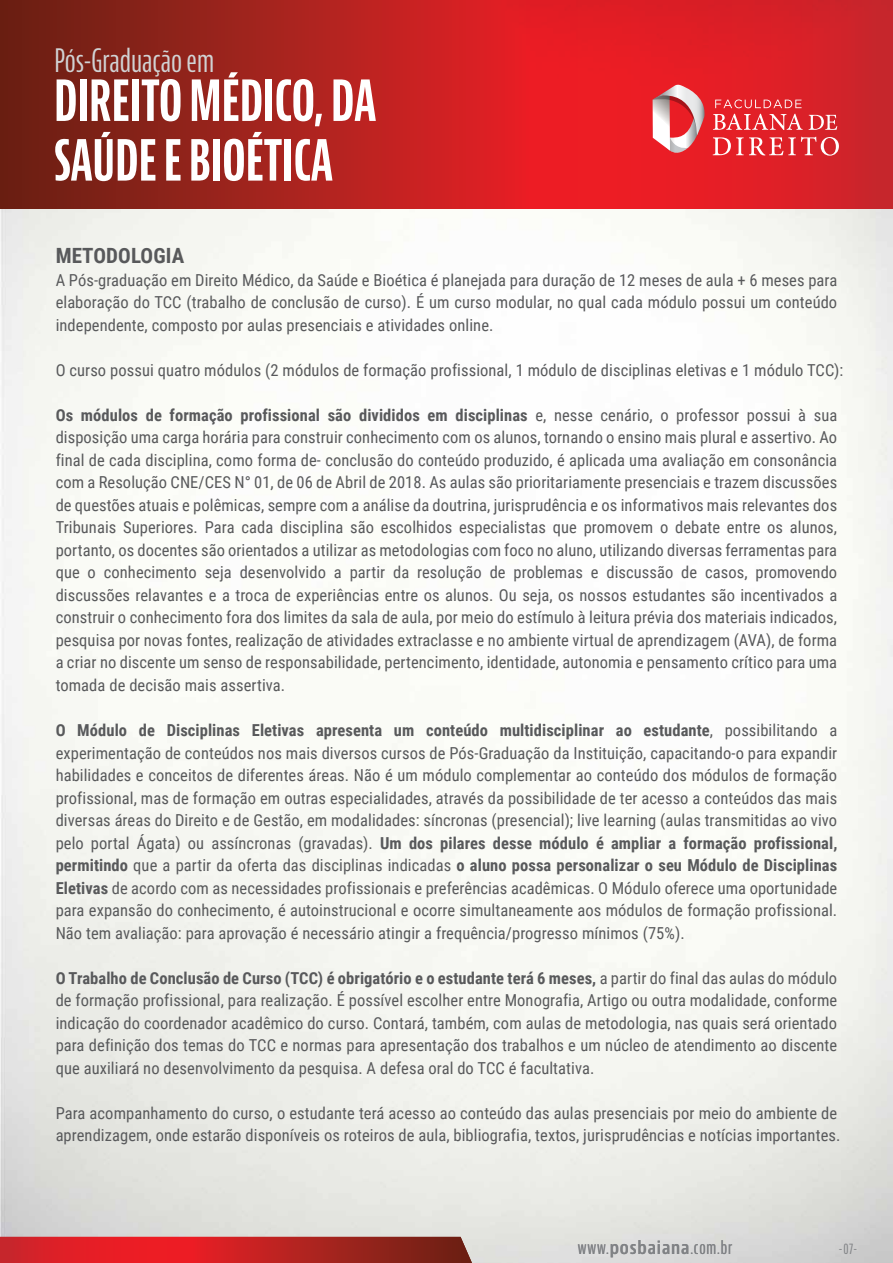
<style>
.page{position:relative;width:893px;height:1263px;background:#fff}
.page>*{position:absolute;margin:0;border:0;box-sizing:border-box;transform-origin:0 0}
.t1{font:700 extra-condensed 55.2px/59.7px "Bernino Sans";color:#fff}
.t2{font:extra-condensed 31.5px "Bernino Sans";color:#d1d3d4}
.t3{font:700 21px "Roboto Condensed";letter-spacing:.005em;color:#58595b}
.t4{font:extra-condensed 18px "Bernino Sans";letter-spacing:.045em;color:#808285}
.t5{font:16.5px/22.5px "Roboto Condensed";letter-spacing:.005em;color:#58595b;text-align:justify}
.t6{font:extra-condensed 15px "Bernino Sans";color:#808285}
.s1{font-weight:700}
.s2{font-weight:600;font-stretch:condensed}
</style>
<div class="page">
<img style="left:0;top:208px;width:893px;height:1055px">
<svg style="left:0;top:1237px;width:472px;height:26px;background:#bf2223"></svg>
<svg style="left:0;top:0;width:893px;height:208px;background:#bb2020"></svg>
<svg style="left:652px;top:85px;width:54px;height:69px"></svg>
<svg style="left:715px;top:99px;width:87px;height:9px"></svg>
<svg style="left:713px;top:114px;width:90px;height:16px"></svg>
<svg style="left:809px;top:115px;width:28px;height:15px"></svg>
<svg style="left:713px;top:137px;width:126px;height:19px;background:#e6585e"></svg>
<h2 class="t2" style="left:54px;top:43px;width:161px">Pós-Graduação em</h2>
<h1 class="t1" style="left:54px;top:73px;width:323px">DIREITO MÉDICO, DA<br>SAÚDE E BIOÉTICA</h1>
<p class="t3" style="left:56px;top:241px;width:130px">METODOLOGIA</p>
<p class="t5" style="left:56px;top:268px;width:783px">A Pós-graduação em Direito Médico, da Saúde e Bioética é planejada para duração de 12 meses de aula + 6 meses para elaboração do TCC (trabalho de conclusão de curso). É um curso modular, no qual cada módulo possui um conteúdo independente, composto por aulas presenciais e atividades online.</p>
<p class="t5" style="left:56px;top:358px;width:789px">O curso possui quatro módulos (2 módulos de formação profissional, 1 módulo de disciplinas eletivas e 1 módulo TCC):</p>
<p class="t5" style="left:56px;top:403px;width:783px"><span class="s1">Os módulos de formação profissional são divididos em disciplinas</span> e, nesse cenário, o professor possui à sua disposição uma carga horária para construir conhecimento com os alunos, tornando o ensino mais plural e assertivo. Ao final de cada disciplina, como forma de- conclusão do conteúdo produzido, é aplicada uma avaliação em consonância com a Resolução CNE/CES N° 01, de 06 de Abril de 2018. As aulas são prioritariamente presenciais e trazem discussões de questões atuais e polêmicas, sempre com a análise da doutrina, jurisprudência e os informativos mais relevantes dos Tribunais Superiores. Para cada disciplina são escolhidos especialistas que promovem o debate entre os alunos, portanto, os docentes são orientados a utilizar as metodologias com foco no aluno, utilizando diversas ferramentas para que o conhecimento seja desenvolvido a partir da resolução de problemas e discussão de casos, promovendo discussões relavantes e a troca de experiências entre os alunos. Ou seja, os nossos estudantes são incentivados a construir o conhecimento fora dos limites da sala de aula, por meio do estímulo à leitura prévia dos materiais indicados, pesquisa por novas fontes, realização de atividades extraclasse e no ambiente virtual de aprendizagem (AVA), de forma a criar no discente um senso de responsabilidade, pertencimento, identidade, autonomia e pensamento crítico para uma tomada de decisão mais assertiva.</p>
<p class="t5" style="left:56px;top:718px;width:783px"><span class="s1">O Módulo de Disciplinas Eletivas apresenta um conteúdo multidisciplinar ao estudante</span>, possibilitando a experimentação de conteúdos nos mais diversos cursos de Pós-Graduação da Instituição, capacitando-o para expandir habilidades e conceitos de diferentes áreas. Não é um módulo complementar ao conteúdo dos módulos de formação profissional, mas de formação em outras especialidades, através da possibilidade de ter acesso a conteúdos das mais diversas áreas do Direito e de Gestão, em modalidades: síncronas (presencial); live learning (aulas transmitidas ao vivo pelo portal Ágata) ou assíncronas (gravadas). <span class="s1">Um dos pilares desse módulo é ampliar a formação profissional, permitindo</span> que a partir da oferta das disciplinas indicadas <span class="s1">o aluno possa personalizar o seu Módulo de Disciplinas Eletivas</span> de acordo com as necessidades profissionais e preferências acadêmicas. O Módulo oferece uma oportunidade para expansão do conhecimento, é autoinstrucional e ocorre simultaneamente aos módulos de formação profissional.<br>Não tem avaliação: para aprovação é necessário atingir a frequência/progresso mínimos (75%).</p>
<p class="t5" style="left:56px;top:966px;width:783px"><span class="s1">O Trabalho de Conclusão de Curso (TCC) é obrigatório e o estudante terá 6 meses,</span> a partir do final das aulas do módulo de formação profissional, para realização. É possível escolher entre Monografia, Artigo ou outra modalidade, conforme indicação do coordenador acadêmico do curso. Contará, também, com aulas de metodologia, nas quais será orientado para definição dos temas do TCC e normas para apresentação dos trabalhos e um núcleo de atendimento ao discente que auxiliará no desenvolvimento da pesquisa. A defesa oral do TCC é facultativa.</p>
<p class="t5" style="left:56px;top:1101px;width:786px">Para acompanhamento do curso, o estudante terá acesso ao conteúdo das aulas presenciais por meio do ambiente de aprendizagem, onde estarão disponíveis os roteiros de aula, bibliografia, textos, jurisprudências e notícias importantes.</p>
<p class="t4" style="left:578px;top:1237px;width:156px">www.<span class="s2">posbaiana</span>.com.br</p>
<p class="t6" style="left:839px;top:1240px;width:20px">-07-</p>
</div>
